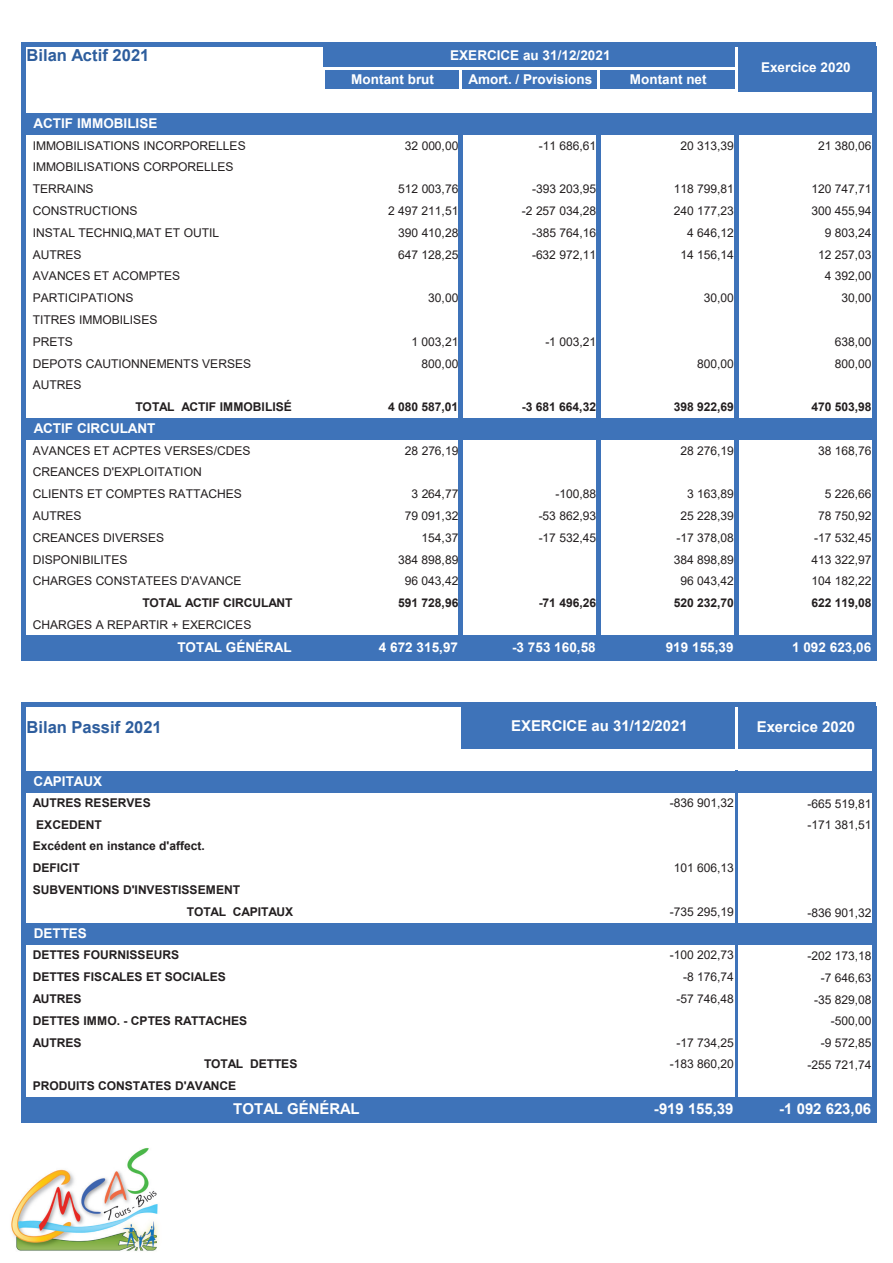
<style>
.page{position:relative;width:893px;height:1263px;background:#fff}
.page>*{position:absolute;margin:0;border:0;box-sizing:border-box;transform-origin:0 0}
.t1{font:700 16.5px "Arial";color:#2d5d9d}
.t2{font:700 15px "Arial";color:#fff}
.t3{font:700 13.5px "Arial";color:#fff}
.t4{font:12px/21.8px "Arial";letter-spacing:-.005em;color:#231f20}
.t5{font:700 12px "Arial";letter-spacing:-.005em;color:#231f20}
</style>
<div class="page">
<img style="left:11px;top:1148px;width:148px;height:103px">
<div style="left:323px;top:45px;width:551px;height:46px;background:#3e73b9"></div>
<div style="left:24px;top:113px;width:850px;height:22px;background:#3e73b9"></div>
<div style="left:24px;top:418px;width:850px;height:22px;background:#3e73b9"></div>
<div style="left:24px;top:636px;width:850px;height:23px;background:#3e73b9"></div>
<div style="left:461px;top:704px;width:413px;height:45px;background:#3e73b9"></div>
<div style="left:24px;top:771px;width:850px;height:22px;background:#3e73b9"></div>
<div style="left:24px;top:923px;width:850px;height:22px;background:#3e73b9"></div>
<div style="left:24px;top:1097px;width:850px;height:23px;background:#3e73b9"></div>
<hr style="left:459px;top:70px;width:3px;height:22px;background:#fff">
<hr style="left:597px;top:70px;width:3px;height:22px;background:#fff">
<hr style="left:735px;top:46px;width:3px;height:46px;background:#fff">
<div style="left:21px;top:42px;width:5px;height:619px;background:#3e73b9"></div>
<div style="left:734px;top:113px;width:5px;height:548px;background:#3e73b9"></div>
<hr style="left:872px;top:46px;width:4px;height:615px;background:#3e73b9">
<hr style="left:735px;top:706px;width:3px;height:43px;background:#fff">
<div style="left:21px;top:702px;width:5px;height:420px;background:#3e73b9"></div>
<hr style="left:322px;top:67px;width:3px;height:25px;background:#fff">
<hr style="left:459px;top:113px;width:4px;height:548px;background:#3e73b9">
<div style="left:596px;top:113px;width:5px;height:548px;background:#3e73b9"></div>
<hr style="left:735px;top:771px;width:3px;height:347px;background:#3e73b9">
<hr style="left:872px;top:706px;width:4px;height:416px;background:#3e73b9">
<hr style="left:26px;top:42px;width:850px;height:4px;background:#3e73b9">
<hr style="left:325px;top:67px;width:413px;height:3px;background:#fff">
<hr style="left:325px;top:90px;width:413px;height:2px;background:#fff">
<div style="left:26px;top:656px;width:850px;height:5px;background:#3e73b9"></div>
<hr style="left:26px;top:702px;width:850px;height:4px;background:#3e73b9">
<hr style="left:26px;top:1118px;width:850px;height:4px;background:#3e73b9">
<h1 class="t1" style="left:26px;top:44px;width:124px">Bilan Actif 2021</h1>
<p class="t3" style="left:450px;top:46px;width:162px">EXERCICE au 31/12/2021</p>
<p class="t3" style="left:351px;top:70px;width:84px">Montant brut</p>
<p class="t3" style="left:468px;top:70px;width:125px">Amort. / Provisions</p>
<p class="t3" style="left:630px;top:70px;width:78px">Montant net</p>
<p class="t3" style="left:761px;top:57px;width:91px">Exercice 2020</p>
<p class="t3" style="left:34px;top:114px;width:125px">ACTIF IMMOBILISE</p>
<p class="t4" style="left:33px;top:134px;width:214px">IMMOBILISATIONS INCORPORELLES</p>
<p class="t4" style="left:405px;top:134px;width:55px">32 000,00</p>
<p class="t4" style="left:539px;top:134px;width:59px">-11 686,61</p>
<p class="t4" style="left:680px;top:134px;width:55px">20 313,39</p>
<p class="t4" style="left:818px;top:134px;width:55px">21 380,06</p>
<p class="t4" style="left:33px;top:156px;width:202px">IMMOBILISATIONS CORPORELLES<br>TERRAINS</p>
<p class="t4" style="left:398px;top:178px;width:62px">512 003,76</p>
<p class="t4" style="left:532px;top:178px;width:66px">-393 203,95</p>
<p class="t4" style="left:674px;top:178px;width:62px">118 799,81</p>
<p class="t4" style="left:811px;top:178px;width:62px">120 747,71</p>
<p class="t4" style="left:33px;top:200px;width:106px">CONSTRUCTIONS</p>
<p class="t4" style="left:388px;top:200px;width:72px">2 497 211,51</p>
<p class="t4" style="left:522px;top:200px;width:76px">-2 257 034,28</p>
<p class="t4" style="left:674px;top:200px;width:62px">240 177,23</p>
<p class="t4" style="left:811px;top:200px;width:62px">300 455,94</p>
<p class="t4" style="left:33px;top:222px;width:188px">INSTAL TECHNIQ,MAT ET OUTIL</p>
<p class="t4" style="left:398px;top:222px;width:62px">390 410,28</p>
<p class="t4" style="left:532px;top:222px;width:66px">-385 764,16</p>
<p class="t4" style="left:687px;top:222px;width:48px">4 646,12</p>
<p class="t4" style="left:825px;top:222px;width:48px">9 803,24</p>
<p class="t4" style="left:33px;top:243px;width:50px">AUTRES</p>
<p class="t4" style="left:398px;top:243px;width:62px">647 128,25</p>
<p class="t4" style="left:532px;top:243px;width:66px">-632 972,11</p>
<p class="t4" style="left:680px;top:243px;width:55px">14 156,14</p>
<p class="t4" style="left:818px;top:243px;width:55px">12 257,03</p>
<p class="t4" style="left:33px;top:265px;width:149px">AVANCES ET ACOMPTES</p>
<p class="t4" style="left:825px;top:265px;width:48px">4 392,00</p>
<p class="t4" style="left:33px;top:287px;width:102px">PARTICIPATIONS</p>
<p class="t4" style="left:428px;top:287px;width:32px">30,00</p>
<p class="t4" style="left:704px;top:287px;width:32px">30,00</p>
<p class="t4" style="left:841px;top:287px;width:32px">30,00</p>
<p class="t4" style="left:33px;top:309px;width:126px">TITRES IMMOBILISES<br>PRETS</p>
<p class="t4" style="left:412px;top:331px;width:48px">1 003,21</p>
<p class="t4" style="left:545px;top:331px;width:52px">-1 003,21</p>
<p class="t4" style="left:835px;top:331px;width:38px">638,00</p>
<p class="t4" style="left:33px;top:352px;width:220px">DEPOTS CAUTIONNEMENTS VERSES</p>
<p class="t4" style="left:422px;top:352px;width:38px">800,00</p>
<p class="t4" style="left:697px;top:352px;width:38px">800,00</p>
<p class="t4" style="left:835px;top:352px;width:38px">800,00</p>
<p class="t4" style="left:33px;top:374px;width:50px">AUTRES</p>
<p class="t5" style="left:135px;top:398px;width:158px">TOTAL ACTIF IMMOBILISÉ</p>
<p class="t5" style="left:388px;top:398px;width:72px">4 080 587,01</p>
<p class="t5" style="left:522px;top:398px;width:76px">-3 681 664,32</p>
<p class="t5" style="left:674px;top:398px;width:62px">398 922,69</p>
<p class="t5" style="left:811px;top:398px;width:62px">470 503,98</p>
<p class="t3" style="left:34px;top:419px;width:123px">ACTIF CIRCULANT</p>
<p class="t4" style="left:33px;top:439px;width:219px">AVANCES ET ACPTES VERSES/CDES</p>
<p class="t4" style="left:405px;top:439px;width:55px">28 276,19</p>
<p class="t4" style="left:680px;top:439px;width:55px">28 276,19</p>
<p class="t4" style="left:818px;top:439px;width:55px">38 168,76</p>
<p class="t4" style="left:33px;top:461px;width:211px">CREANCES D'EXPLOITATION<br>CLIENTS ET COMPTES RATTACHES</p>
<p class="t4" style="left:412px;top:483px;width:48px">3 264,77</p>
<p class="t4" style="left:555px;top:483px;width:42px">-100,88</p>
<p class="t4" style="left:687px;top:483px;width:48px">3 163,89</p>
<p class="t4" style="left:825px;top:483px;width:48px">5 226,66</p>
<p class="t4" style="left:33px;top:505px;width:50px">AUTRES</p>
<p class="t4" style="left:405px;top:505px;width:55px">79 091,32</p>
<p class="t4" style="left:539px;top:505px;width:59px">-53 862,93</p>
<p class="t4" style="left:680px;top:505px;width:55px">25 228,39</p>
<p class="t4" style="left:818px;top:505px;width:55px">78 750,92</p>
<p class="t4" style="left:33px;top:527px;width:133px">CREANCES DIVERSES</p>
<p class="t4" style="left:422px;top:527px;width:38px">154,37</p>
<p class="t4" style="left:539px;top:527px;width:59px">-17 532,45</p>
<p class="t4" style="left:676px;top:527px;width:59px">-17 378,08</p>
<p class="t4" style="left:814px;top:527px;width:59px">-17 532,45</p>
<p class="t4" style="left:33px;top:548px;width:96px">DISPONIBILITES</p>
<p class="t4" style="left:398px;top:548px;width:62px">384 898,89</p>
<p class="t4" style="left:674px;top:548px;width:62px">384 898,89</p>
<p class="t4" style="left:811px;top:548px;width:62px">413 322,97</p>
<p class="t4" style="left:33px;top:570px;width:210px">CHARGES CONSTATEES D'AVANCE</p>
<p class="t4" style="left:405px;top:570px;width:55px">96 043,42</p>
<p class="t4" style="left:680px;top:570px;width:55px">96 043,42</p>
<p class="t4" style="left:811px;top:570px;width:62px">104 182,22</p>
<p class="t5" style="left:142px;top:594px;width:152px">TOTAL ACTIF CIRCULANT</p>
<p class="t5" style="left:398px;top:594px;width:62px">591 728,96</p>
<p class="t5" style="left:539px;top:594px;width:59px">-71 496,26</p>
<p class="t5" style="left:674px;top:594px;width:62px">520 232,70</p>
<p class="t5" style="left:811px;top:594px;width:62px">622 119,08</p>
<p class="t4" style="left:33px;top:614px;width:220px">CHARGES A REPARTIR + EXERCICES</p>
<p class="t3" style="left:177px;top:638px;width:116px">TOTAL GÉNÉRAL</p>
<p class="t3" style="left:379px;top:638px;width:81px">4 672 315,97</p>
<p class="t3" style="left:512px;top:638px;width:85px">-3 753 160,58</p>
<p class="t3" style="left:666px;top:638px;width:69px">919 155,39</p>
<p class="t3" style="left:792px;top:638px;width:81px">1 092 623,06</p>
<p class="t2" style="left:511px;top:715px;width:178px">EXERCICE au 31/12/2021</p>
<h1 class="t1" style="left:26px;top:715px;width:137px">Bilan Passif 2021</h1>
<p class="t2" style="left:757px;top:716px;width:100px">Exercice 2020</p>
<p class="t3" style="left:34px;top:771px;width:70px">CAPITAUX</p>
<p class="t5" style="left:33px;top:794px;width:119px">AUTRES RESERVES</p>
<p class="t5" style="left:36px;top:816px;width:67px">EXCEDENT</p>
<p class="t5" style="left:33px;top:838px;width:173px">Excédent en instance d'affect.</p>
<p class="t5" style="left:33px;top:859px;width:48px">DEFICIT</p>
<p class="t5" style="left:33px;top:881px;width:209px">SUBVENTIONS D'INVESTISSEMENT</p>
<p class="t3" style="left:34px;top:924px;width:55px">DETTES</p>
<p class="t5" style="left:33px;top:947px;width:148px">DETTES FOURNISSEURS</p>
<p class="t5" style="left:187px;top:903px;width:108px">TOTAL CAPITAUX</p>
<p class="t5" style="left:33px;top:968px;width:195px">DETTES FISCALES ET SOCIALES</p>
<p class="t5" style="left:33px;top:990px;width:50px">AUTRES</p>
<p class="t5" style="left:33px;top:1012px;width:216px">DETTES IMMO. - CPTES RATTACHES</p>
<p class="t5" style="left:33px;top:1034px;width:50px">AUTRES</p>
<p class="t5" style="left:204px;top:1056px;width:95px">TOTAL DETTES</p>
<p class="t5" style="left:33px;top:1077px;width:205px">PRODUITS CONSTATES D'AVANCE</p>
<p class="t2" style="left:233px;top:1098px;width:128px">TOTAL GÉNÉRAL</p>
<p class="t4" style="left:670px;top:792px;width:66px">-836 901,32</p>
<p class="t4" style="left:674px;top:857px;width:62px">101 606,13</p>
<p class="t4" style="left:670px;top:901px;width:66px">-735 295,19</p>
<p class="t4" style="left:670px;top:944px;width:66px;text-align:right">-100 202,73 -8 176,74 -57 746,48</p>
<p class="t4" style="left:676px;top:1031px;width:59px">-17 734,25</p>
<p class="t4" style="left:670px;top:1053px;width:66px">-183 860,20</p>
<p class="t2" style="left:654px;top:1098px;width:81px">-919 155,39</p>
<p class="t4" style="left:807px;top:792px;width:66px">-665 519,81 -171 381,51</p>
<p class="t4" style="left:807px;top:901px;width:66px">-836 901,32</p>
<p class="t4" style="left:807px;top:945px;width:66px;text-align:right">-202 173,18 -7 646,63 -35 829,08 -500,00<br>-9 572,85 -255 721,74</p>
<p class="t2" style="left:779px;top:1098px;width:94px">-1 092 623,06</p>
</div>
